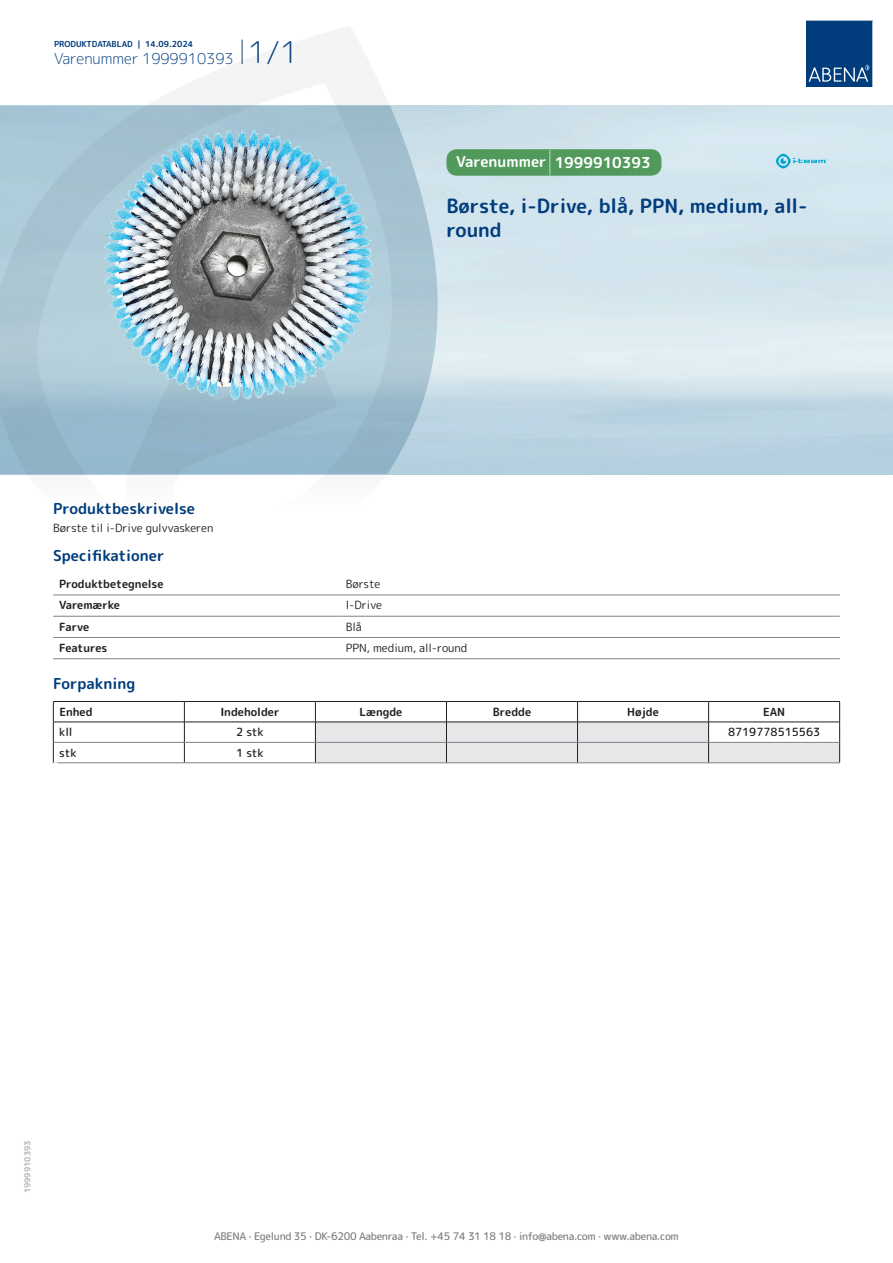
<style>
.page{position:relative;width:893px;height:1263px;background:#fff}
.page>*{position:absolute;margin:0;border:0;box-sizing:border-box;transform-origin:0 0}
.t1{font:700 19.5px/24px "Rounded Mplus 1 c";color:#013d7d}
.t2{font:700 15px "Rounded Mplus 1 c";color:#013d7d}
.t3{font:300 15px "Rounded Mplus 1 c";color:#013d7d}
.t4{font:700 15px "Rounded Mplus 1 c";color:#fff}
.t5{font:700 11.25px "Rounded Mplus 1 c";color:#231f20}
.t6{font:11.25px "Rounded Mplus 1 c";color:#231f20}
.t7{font:500 11.25px "Rounded Mplus 1 c";color:#231f20}
.t8{font:500 10.5px "Rounded Mplus 1 c";letter-spacing:-.03em;color:#808285}
.t9{font:700 10.5px "Rounded Mplus 1 c";color:#fff}
.t10{font:700 8.25px "Rounded Mplus 1 c";color:#013d7d}
.t11{font:700 8.25px "Rounded Mplus 1 c";color:#b2b3b7}
.s1{font-size:30px}
.s2{font-size:25.5px}
</style>
<div class="page">
<svg style="left:0;top:26px;width:439px;height:569px"></svg>
<svg style="left:0;top:106px;width:438px;height:368px;background:#a4c2d1"></svg>
<svg style="left:242px;top:40px;width:1px;height:24px"></svg>
<svg style="left:806px;top:20px;width:67px;height:67px;background:#144b86"></svg>
<img style="left:102px;top:127px;width:274px;height:275px">
<hr style="left:53px;top:595px;width:287px;height:1px;background:#808285">
<hr style="left:340px;top:595px;width:500px;height:1px;background:#808285">
<hr style="left:53px;top:616px;width:287px;height:1px;background:#808285">
<hr style="left:340px;top:616px;width:500px;height:1px;background:#808285">
<hr style="left:53px;top:637px;width:287px;height:1px;background:#808285">
<hr style="left:340px;top:637px;width:500px;height:1px;background:#808285">
<hr style="left:53px;top:658px;width:287px;height:1px;background:#808285">
<hr style="left:340px;top:658px;width:500px;height:1px;background:#808285">
<hr style="left:53px;top:701px;width:131px;height:1px;background:#231f20">
<hr style="left:184px;top:701px;width:131px;height:1px;background:#231f20">
<hr style="left:315px;top:701px;width:131px;height:1px;background:#231f20">
<hr style="left:446px;top:701px;width:131px;height:1px;background:#231f20">
<hr style="left:577px;top:701px;width:132px;height:1px;background:#231f20">
<hr style="left:709px;top:701px;width:131px;height:1px;background:#231f20">
<hr style="left:53px;top:722px;width:131px;height:1px;background:#231f20">
<hr style="left:184px;top:722px;width:131px;height:1px;background:#231f20">
<svg style="left:53px;top:702px;width:1px;height:60px"></svg>
<svg style="left:184px;top:702px;width:1px;height:60px"></svg>
<svg style="left:315px;top:702px;width:525px;height:60px"></svg>
<hr style="left:54px;top:742px;width:130px;height:1px;background:#808285">
<hr style="left:184px;top:742px;width:131px;height:1px;background:#808285">
<hr style="left:315px;top:742px;width:131px;height:1px;background:#808285">
<hr style="left:446px;top:742px;width:131px;height:1px;background:#808285">
<hr style="left:577px;top:742px;width:132px;height:1px;background:#808285">
<hr style="left:709px;top:742px;width:130px;height:1px;background:#808285">
<hr style="left:53px;top:762px;width:131px;height:1px;background:#808285">
<hr style="left:184px;top:762px;width:131px;height:1px;background:#808285">
<hr style="left:315px;top:762px;width:131px;height:1px;background:#808285">
<hr style="left:446px;top:762px;width:131px;height:1px;background:#808285">
<hr style="left:577px;top:762px;width:132px;height:1px;background:#808285">
<hr style="left:709px;top:762px;width:131px;height:1px;background:#808285">
<div style="left:446px;top:149px;width:215px;height:27px;background:#52995c;border-radius:10px"></div>
<svg style="left:776px;top:154px;width:51px;height:14px"></svg>
<p class="t10" style="left:54px;top:38px;width:141px">PRODUKTDATABLAD | 14.09.2024</p>
<h2 class="t3" style="left:54px;top:48px;width:246px">Varenummer 1999910393 <span class="s1">1/1</span></h2>
<h2 class="t4" style="left:456px;top:152px;width:196px">Varenummer <span class="s2">|</span> 1999910393</h2>
<h1 class="t1" style="left:446px;top:194px;width:363px">Børste, i-Drive, blå, PPN, medium, all&shy;round</h1>
<h2 class="t2" style="left:53px;top:498px;width:143px">Produktbeskrivelse</h2>
<p class="t6" style="left:53px;top:520px;width:162px">Børste til i-Drive gulvvaskeren</p>
<h2 class="t2" style="left:53px;top:545px;width:113px">Specifikationer</h2>
<p class="t5" style="left:59px;top:576px;width:106px">Produktbetegnelse</p>
<p class="t6" style="left:346px;top:576px;width:36px">Børste</p>
<p class="t5" style="left:59px;top:597px;width:62px">Varemærke</p>
<p class="t6" style="left:346px;top:597px;width:38px">I-Drive</p>
<p class="t5" style="left:59px;top:618px;width:32px">Farve</p>
<p class="t6" style="left:346px;top:618px;width:18px">Blå</p>
<p class="t5" style="left:59px;top:640px;width:50px">Features</p>
<p class="t6" style="left:346px;top:640px;width:123px">PPN, medium, all-round</p>
<h2 class="t2" style="left:53px;top:673px;width:84px">Forpakning</h2>
<p class="t5" style="left:59px;top:704px;width:35px">Enhed</p>
<p class="t5" style="left:220px;top:704px;width:61px">Indeholder</p>
<p class="t5" style="left:359px;top:704px;width:44px">Længde</p>
<p class="t5" style="left:493px;top:704px;width:40px">Bredde</p>
<p class="t5" style="left:627px;top:704px;width:33px">Højde</p>
<p class="t5" style="left:763px;top:704px;width:24px">EAN</p>
<p class="t7" style="left:59px;top:724px;width:15px">kll</p>
<p class="t7" style="left:236px;top:724px;width:29px">2 stk</p>
<p class="t7" style="left:728px;top:724px;width:94px">8719778515563</p>
<p class="t7" style="left:59px;top:745px;width:19px">stk</p>
<p class="t7" style="left:236px;top:745px;width:29px">1 stk</p>
<p class="t9" style="left:53px;top:758px;width:7px">*</p>
<p class="t11" style="left:22px;top:1193px;width:54px;rotate:-90deg">1999910393</p>
<p class="t8" style="left:214px;top:1229px;width:466px">ABENA · Egelund 35 · DK-6200 Aabenraa · Tel. +45 74 31 18 18 · info@abena.com · www.abena.com</p>
</div>
